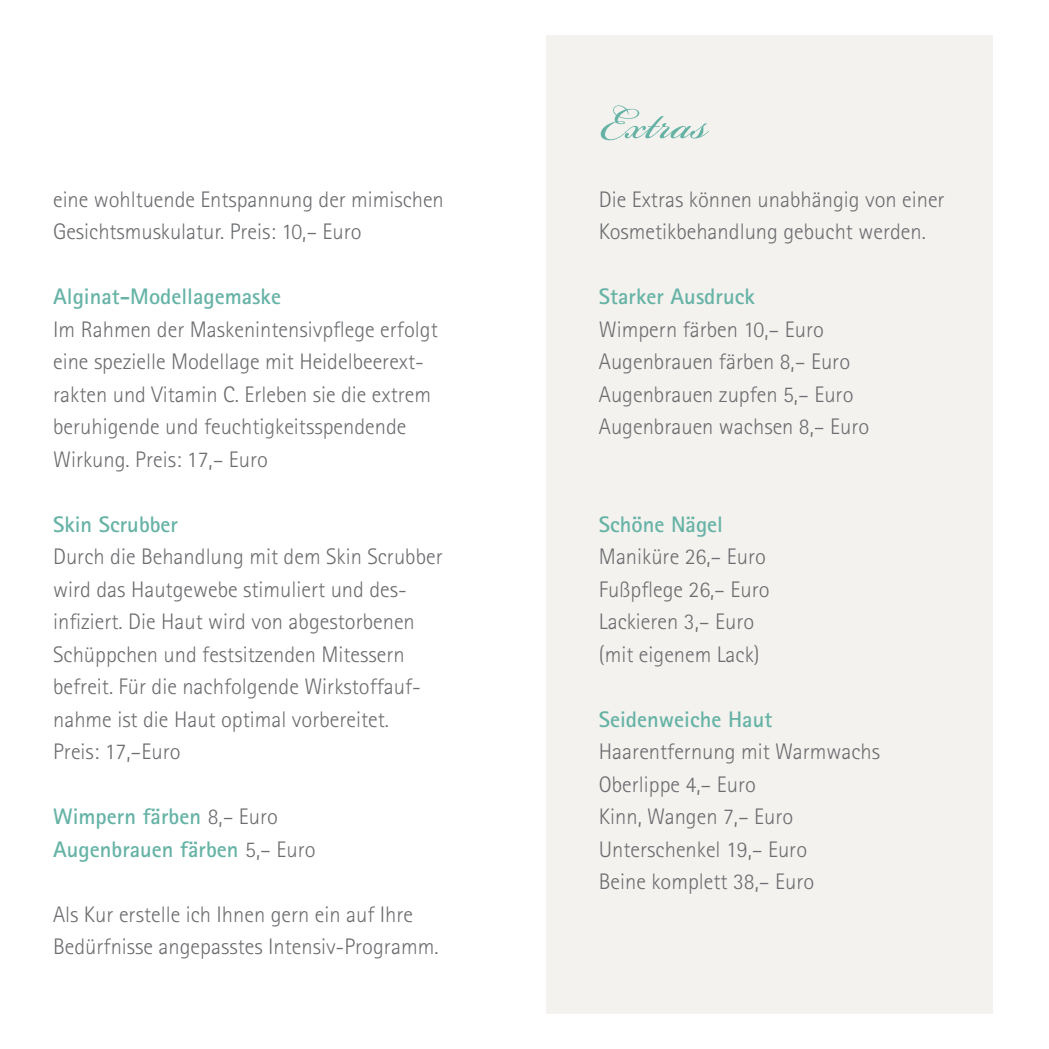
<style>
.page{position:relative;width:1049px;height:1049px;background:#fff}
.page>*{position:absolute;margin:0;border:0;box-sizing:border-box;transform-origin:0 0}
.t1{font:70px "Bickham Script MM 400";color:#66b3a6}
.t2{font:300 22.5px/32.5px "Rotis Sans Serif";color:#6c6d70}
.t3{font:700 22.5px/32.5px "Rotis Sans Serif";color:#66b3a6}
.s1{font-weight:300;color:#6c6d70}
</style>
<div class="page">
<div style="left:546px;top:35px;width:446px;height:978px;background:#f4f2ef"></div>
<p class="t2" style="left:53px;top:183px;width:392px">eine wohltuende Entspannung der mimischen<br>Gesichtsmuskulatur. Preis: 10,– Euro</p>
<p class="t3" style="left:53px;top:280px;width:229px">Alginat-Modellagemaske</p>
<p class="t2" style="left:53px;top:313px;width:386px">Im Rahmen der Maskenintensivpflege erfolgt eine spezielle Modellage mit Heidelbeerext&shy;rakten und Vitamin C. Erleben sie die extrem beruhigende und feuchtigkeitsspendende Wirkung. Preis: 17,– Euro</p>
<p class="t3" style="left:53px;top:507px;width:126px">Skin Scrubber</p>
<p class="t2" style="left:53px;top:540px;width:391px">Durch die Behandlung mit dem Skin Scrubber wird das Hautgewebe stimuliert und des&shy;infiziert. Die Haut wird von abgestorbenen Schüppchen und festsitzenden Mitessern befreit. Für die nachfolgende Wirkstoffauf&shy;nahme ist die Haut optimal vorbereitet.<br>Preis: 17,–Euro</p>
<p class="t3" style="left:53px;top:800px;width:264px">Wimpern färben <span class="s1">8,– Euro<br></span>Augenbrauen färben <span class="s1">5,– Euro</span></p>
<p class="t2" style="left:53px;top:898px;width:387px">Als Kur erstelle ich Ihnen gern ein auf Ihre<br>Bedürfnisse angepasstes Intensiv-Programm.</p>
<h1 class="t1" style="left:599px;top:85px;width:111px">Extras</h1>
<p class="t2" style="left:599px;top:183px;width:347px">Die Extras können unabhängig von einer<br>Kosmetikbehandlung gebucht werden.</p>
<p class="t3" style="left:599px;top:280px;width:157px">Starker Ausdruck</p>
<p class="t2" style="left:599px;top:313px;width:272px">Wimpern färben 10,– Euro<br>Augenbrauen färben 8,– Euro<br>Augenbrauen zupfen 5,– Euro<br>Augenbrauen wachsen 8,– Euro</p>
<p class="t3" style="left:599px;top:507px;width:126px">Schöne Nägel</p>
<p class="t2" style="left:599px;top:540px;width:172px">Maniküre 26,– Euro<br>Fußpflege 26,– Euro<br>Lackieren 3,– Euro (mit eigenem Lack)</p>
<p class="t3" style="left:599px;top:702px;width:175px">Seidenweiche Haut</p>
<p class="t2" style="left:599px;top:735px;width:283px">Haarentfernung mit Warmwachs<br>Oberlippe 4,– Euro<br>Kinn, Wangen 7,– Euro<br>Unterschenkel 19,– Euro<br>Beine komplett 38,– Euro</p>
</div>
